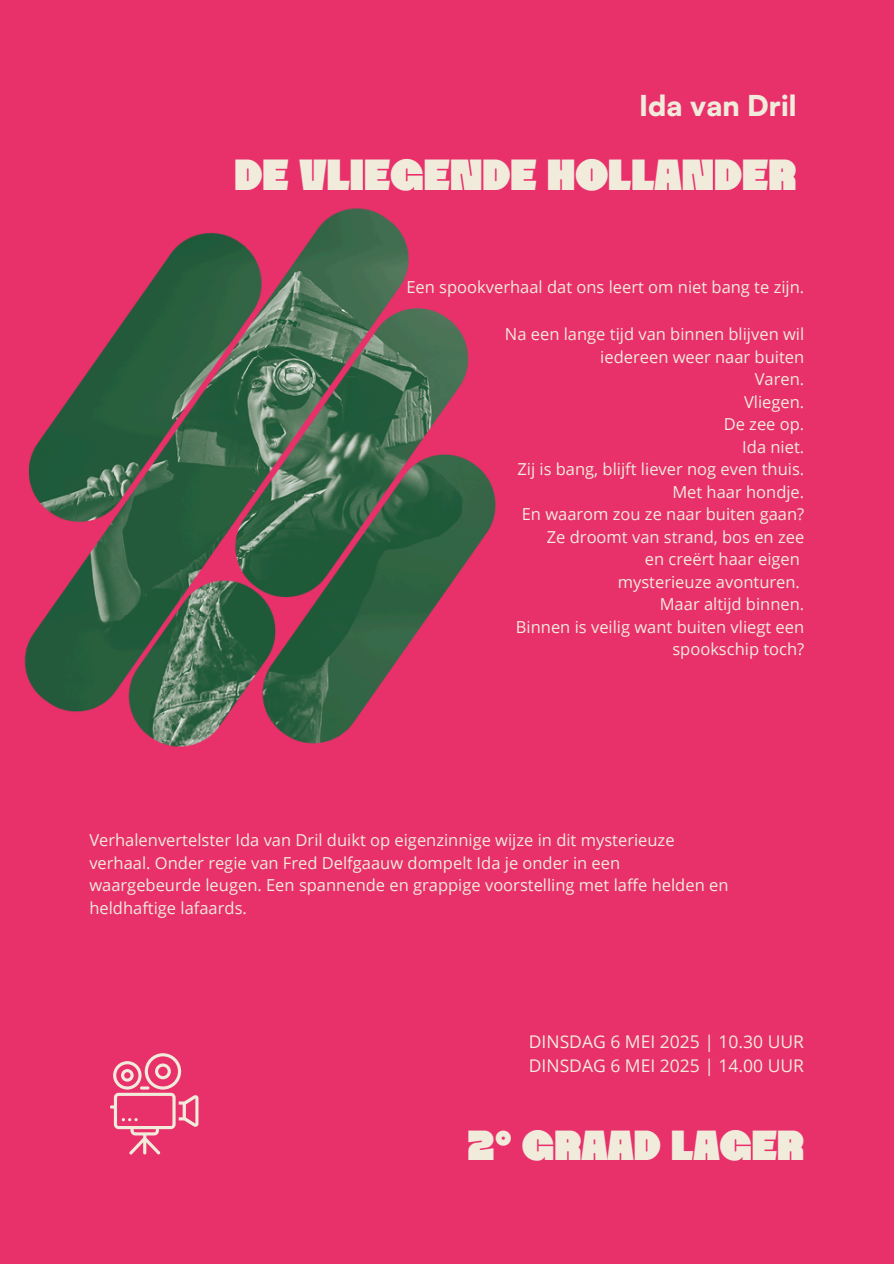
<style>
.page{position:relative;width:894px;height:1264px;background:#fff}
.page>*{position:absolute;margin:0;border:0;box-sizing:border-box;transform-origin:0 0}
.t1{font:900 43.5px "Alinsa";color:#f1ebdc}
.t2{font:900 42px "Alinsa";color:#f1ebdc}
.t3{font:900 28.5px "Satoshi";color:#f1ebdc}
.t4{font:17.55px/24px "Open Sans";color:#f1ebdc}
.t5{font:16.5px/22.5px "Open Sans";color:#f1ebdc;text-align:right}
</style>
<div class="page">
<div style="left:0;top:0;width:893px;height:1263px;background:#e8306a"></div>
<img style="left:24px;top:208px;width:472px;height:539px">
<svg style="left:110px;top:1053px;width:88px;height:101px"></svg>
<p class="t3" style="left:639px;top:87px;width:158px">Ida van Dril</p>
<h1 class="t1" style="left:234px;top:156px;width:563px">DE VLIEGENDE HOLLANDER</h1>
<h3 class="t5" style="left:406px;top:275px;width:399px">Een spookverhaal dat ons leert om niet bang te zijn.</h3>
<p class="t5" style="left:505px;top:322px;width:301px">Na een lange tijd van binnen blijven wil iedereen weer naar buiten</p>
<p class="t5" style="left:754px;top:367px;width:51px">Varen.</p>
<p class="t5" style="left:743px;top:390px;width:62px">Vliegen.</p>
<p class="t5" style="left:723px;top:412px;width:82px">De zee op.</p>
<p class="t5" style="left:742px;top:435px;width:63px">Ida niet.</p>
<p class="t5" style="left:517px;top:457px;width:288px">Zij is bang, blijft liever nog even thuis.</p>
<p class="t5" style="left:672px;top:480px;width:133px">Met haar hondje.</p>
<p class="t5" style="left:521px;top:502px;width:284px">En waarom zou ze naar buiten gaan?</p>
<p class="t5" style="left:546px;top:525px;width:259px">Ze droomt van strand, bos en zee</p>
<p class="t5" style="left:644px;top:547px;width:156px">en creërt haar eigen</p>
<p class="t5" style="left:617px;top:570px;width:184px">mysterieuze avonturen.</p>
<p class="t5" style="left:659px;top:592px;width:146px">Maar altijd binnen.</p>
<p class="t5" style="left:516px;top:615px;width:290px">Binnen is veilig want buiten vliegt een spookschip toch?</p>
<p class="t5" style="left:89px;top:828px;width:640px;text-align:left">Verhalenvertelster Ida van Dril duikt op eigenzinnige wijze in dit mysterieuze verhaal. Onder regie van Fred Delfgaauw dompelt Ida je onder in een waargebeurde leugen. Een spannende en grappige voorstelling met laffe helden en heldhaftige lafaards.</p>
<p class="t4" style="left:528px;top:1028px;width:276px">DINSDAG 6 MEI 2025 | 10.30 UUR<br>DINSDAG 6 MEI 2025 | 14.00 UUR</p>
<p class="t2" style="left:467px;top:1128px;width:338px">2° GRAAD LAGER</p>
</div>
